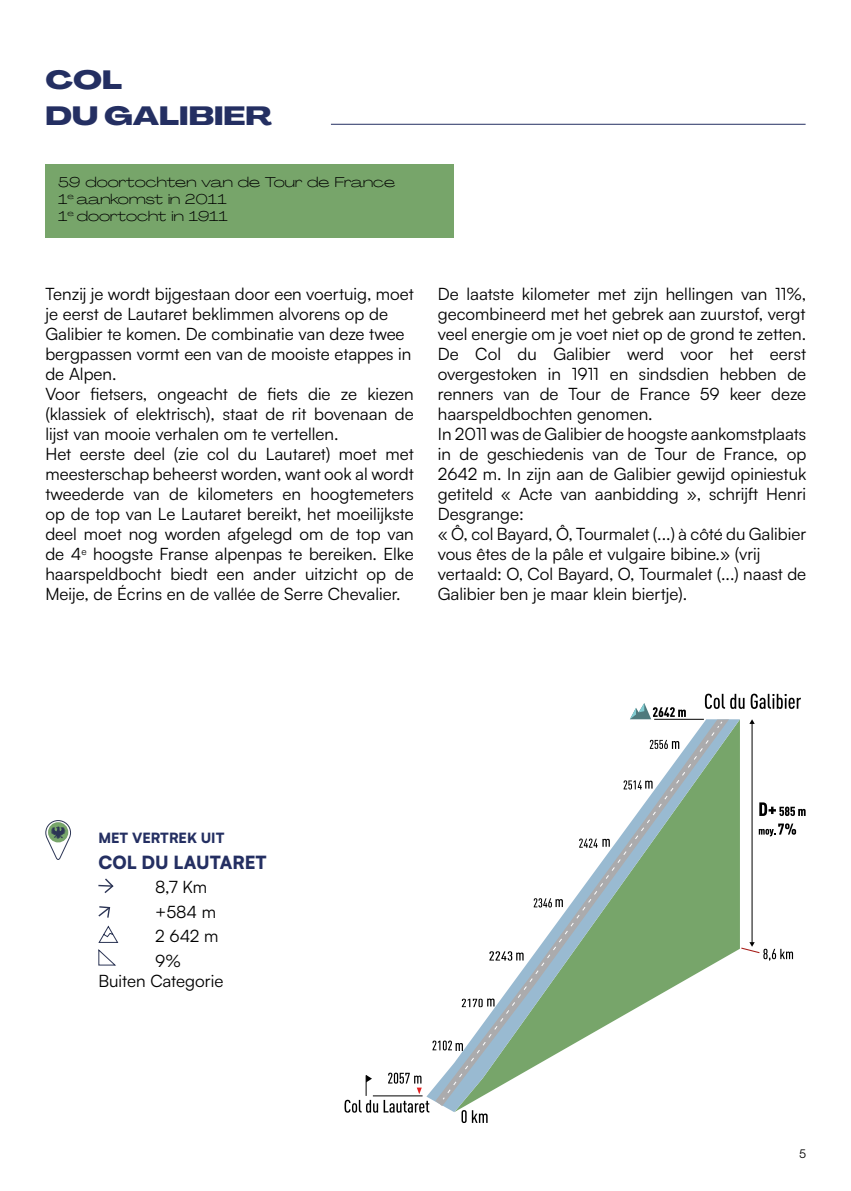
<style>
.page{position:relative;width:851px;height:1191px;background:#fff}
.page>*{position:absolute;margin:0;border:0;box-sizing:border-box;transform-origin:0 0}
.t1{font:800 26px/36px "PP Agrandir Grand";color:#242f62}
.t2{font:900 18px "Satoshi";color:#242f62}
.t3{font:17px/20px "Satoshi";color:#000}
.t4{font:300 14px/16.8px "PP Agrandir Grand";color:#000}
.t5{font:900 14px "Satoshi";color:#242f62}
.t6{font:12px "Satoshi";color:#000}
</style>
<div class="page">
<hr style="left:331px;top:124px;width:474px;height:1px;background:#242f62">
<div style="left:45px;top:164px;width:409px;height:73px;background:#77a56a"></div>
<svg style="left:98px;top:878px;width:16px;height:15px"></svg>
<svg style="left:98px;top:906px;width:21px;height:37px"></svg>
<svg style="left:98px;top:949px;width:18px;height:17px"></svg>
<hr style="left:751px;top:723px;width:1px;height:220px;background:#000">
<svg style="left:749px;top:719px;width:5px;height:5px"></svg>
<svg style="left:759px;top:802px;width:46px;height:14px"></svg>
<svg style="left:758px;top:823px;width:38px;height:13px"></svg>
<svg style="left:630px;top:703px;width:55px;height:16px"></svg>
<svg style="left:461px;top:1112px;width:5px;height:11px"></svg>
<svg style="left:472px;top:1112px;width:15px;height:10px"></svg>
<svg style="left:741px;top:942px;width:52px;height:19px"></svg>
<svg style="left:344px;top:1072px;width:82px;height:40px"></svg>
<svg style="left:426px;top:719px;width:313px;height:393px"></svg>
<svg style="left:435px;top:719px;width:293px;height:387px"></svg>
<svg style="left:442px;top:725px;width:277px;height:375px"></svg>
<svg style="left:704px;top:693px;width:40px;height:16px"></svg>
<svg style="left:750px;top:693px;width:50px;height:16px"></svg>
<svg style="left:45px;top:820px;width:26px;height:40px"></svg>
<h1 class="t1" style="left:45px;top:62px;width:228px">COL<br>DU GALIBIER</h1>
<p class="t4" style="left:58px;top:174px;width:338px">59 doortochten van de Tour de France<br>1<sup>e</sup> aankomst in 2011<br>1<sup>e</sup> doortocht in 1911</p>
<p class="t3" style="left:45px;top:283px;width:370px">Tenzij je wordt bijgestaan door een voertuig, moet je eerst de Lautaret beklimmen alvorens op de Galibier te komen. De combinatie van deze twee bergpassen vormt een van de mooiste etappes in de Alpen.<br>Voor fietsers, ongeacht de fiets die ze kiezen (klassiek of elektrisch), staat de rit bovenaan de lijst van mooie verhalen om te vertellen.<br>Het eerste deel (zie col du Lautaret) moet met meesterschap beheerst worden, want ook al wordt tweederde van de kilometers en hoogtemeters op de top van Le Lautaret bereikt, het moeilijkste deel moet nog worden afgelegd om de top van de 4<sup>e</sup> hoogste Franse alpenpas te bereiken. Elke haarspeldbocht biedt een ander uitzicht op de Meije, de Écrins en de vallée de Serre Chevalier.</p>
<p class="t3" style="left:438px;top:283px;width:370px">De laatste kilometer met zijn hellingen van 11%, gecombineerd met het gebrek aan zuurstof, vergt veel energie om je voet niet op de grond te zetten.<br>De Col du Galibier werd voor het eerst overgestoken in 1911 en sindsdien hebben de renners van de Tour de France 59 keer deze haarspeldbochten genomen.<br>In 2011 was de Galibier de hoogste aankomstplaats in de geschiedenis van de Tour de France, op 2642 m. In zijn aan de Galibier gewijd opiniestuk getiteld « Acte van aanbidding », schrijft Henri Desgrange:<br>« Ô, col Bayard, Ô, Tourmalet (...) à côté du Galibier vous êtes de la pâle et vulgaire bibine.» (vrij vertaald: O, Col Bayard, O, Tourmalet (...) naast de Galibier ben je maar klein biertje).</p>
<p class="t5" style="left:98px;top:827px;width:127px">MET VERTREK UIT</p>
<p class="t2" style="left:98px;top:848px;width:170px">COL DU LAUTARET</p>
<p class="t3" style="left:155px;top:874px;width:65px;line-height:24.6px">8,7 Km +584 m<br>2 642 m<br>9%</p>
<p class="t3" style="left:98px;top:970px;width:126px">Buiten Categorie</p>
<p class="t6" style="left:799px;top:1145px;width:8px">5</p>
</div>
